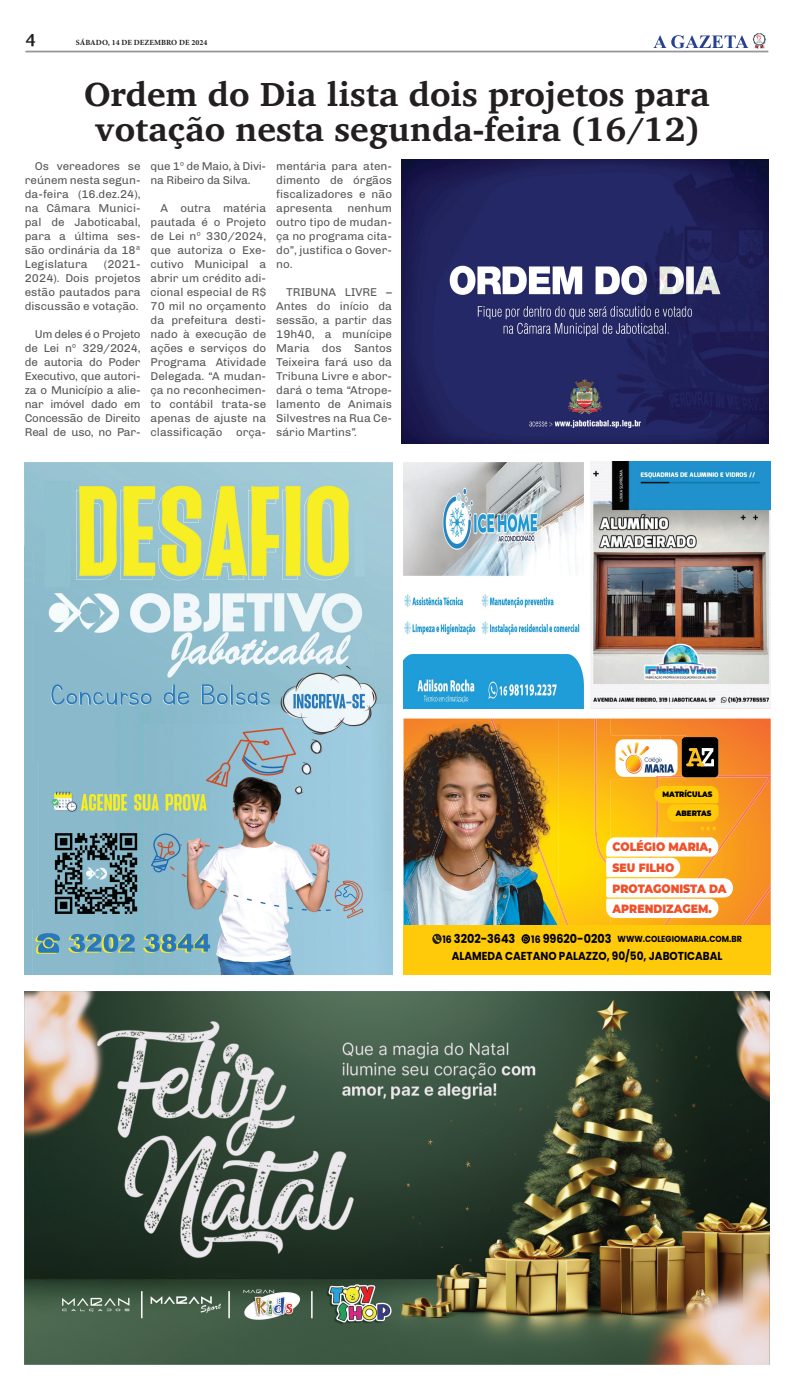
<style>
.page{position:relative;width:794px;height:1389px;background:#fff}
.page>*{position:absolute;margin:0;border:0;box-sizing:border-box;transform-origin:0 0}
.t1{font:700 34.21px/35px "Charis SIL";color:#231f20;text-align:center}
.t2{font:700 17.5px "Charis SIL";color:#231f20}
.t3{font:700 12.25px "Poppins";color:#000001;scale:.91 1}
.t4{font:900 11.99px/20.5px "Montserrat";color:#f05029;scale:.91 1}
.t5{font:700 11.55px "Poppins";color:#000001;scale:.91 1}
.t6{font:11.38px/14px "Chivo";color:#57585a;text-align:justify}
.t7{font:11.38px/14px "Chivo";letter-spacing:-.02em;color:#57585a}
.t8{font:700 8.84px "Poppins";color:#000001;scale:.91 1}
.t9{font:700 7.88px "Minion Pro";letter-spacing:.01em;color:#231f20}
.t10{font:900 7.7px "Montserrat";color:#000001;scale:.91 1}
.s1{font-size:10.24px}
.s2{font-size:12.25px}
</style>
<div class="page">
<hr style="left:25px;top:51px;width:743px;height:1px;background:#939598">
<svg style="left:653px;top:33px;width:113px;height:16px"></svg>
<img style="left:25px;top:463px;width:367px;height:512px">
<img style="left:404px;top:462px;width:179px;height:247px">
<img style="left:591px;top:461px;width:179px;height:248px">
<svg style="left:610px;top:719px;width:160px;height:56px;background:#f37f2a"></svg>
<img style="left:403px;top:719px;width:203px;height:206px">
<img style="left:490px;top:719px;width:24px;height:65px">
<img style="left:594px;top:719px;width:16px;height:148px">
<img style="left:514px;top:777px;width:24px;height:72px">
<img style="left:538px;top:842px;width:24px;height:72px">
<img style="left:562px;top:908px;width:24px;height:17px">
<img style="left:403px;top:795px;width:102px;height:130px">
<div style="left:403px;top:925px;width:367px;height:50px;background:#feca0a"></div>
<svg style="left:606px;top:775px;width:164px;height:150px"></svg>
<svg style="left:521px;top:934px;width:9px;height:10px"></svg>
<svg style="left:432px;top:934px;width:9px;height:10px"></svg>
<div style="left:682px;top:737px;width:36px;height:40px;background:#000001;border-radius:4px"></div>
<svg style="left:686px;top:748px;width:28px;height:18px"></svg>
<img style="left:606px;top:735px;width:80px;height:44px">
<img style="left:656px;top:775px;width:30px;height:4px">
<img style="left:682px;top:737px;width:4px;height:40px">
<img style="left:25px;top:992px;width:744px;height:372px">
<img style="left:402px;top:160px;width:366px;height:284px">
<h2 class="t2" style="left:25px;top:29px;width:12px">4</h2>
<p class="t9" style="left:76px;top:36px;width:133px">SÁBADO, 14 DE DEZEMBRO DE 2024</p>
<h1 class="t1" style="left:84px;top:77px;width:627px">Ordem do Dia lista dois projetos para votação nesta segunda-feira (16/12)</h1>
<p class="t6" style="left:25px;top:159px;width:117px;text-indent:10px">Os vereadores se reúnem nesta segun&shy;da-feira (16.dez.24), na Câmara Munici&shy;pal de Jaboticabal, para a última ses&shy;são ordinária da 18ª Legislatura</p>
<p class="t7" style="left:150px;top:159px;width:117px">que 1º de Maio, à Divi&shy;na Ribeiro da Silva.</p>
<p class="t6" style="left:150px;top:201px;width:117px;text-indent:10px">A outra matéria pautada é o Projeto de Lei nº 330/2024, que autoriza o Exe&shy;cutivo Municipal a abrir um crédito adi&shy;cional especial de R$ 70 mil no orçamento da prefeitura desti&shy;nado à execução de ações e serviços do Programa Atividade Delegada. “A mudan&shy;ça no reconhecimen&shy;to contábil trata-se apenas de ajuste na classificação orça-</p>
<p class="t6" style="left:276px;top:159px;width:117px">mentária para aten&shy;dimento de órgãos fiscalizadores e não apresenta</p>
<p class="t6" style="left:276px;top:201px;width:117px;text-indent:71px">nenhum outro tipo de mudan&shy;ça no programa cita&shy;do”, justifica o Gover&shy;no.</p>
<p class="t6" style="left:276px;top:285px;width:117px;text-indent:10px">TRIBUNA LIVRE – Antes do início da sessão, a partir das 19h40, a munícipe Maria dos Santos Teixeira fará uso da Tribuna Livre e abor&shy;dará o tema “Atrope&shy;lamento de Animais Silvestres na Rua Ce&shy;sário Martins”.</p>
<p class="t6" style="left:25px;top:257px;width:117px;text-indent:79px">(2021- 2024). Dois projetos estão pautados para discussão e votação.</p>
<p class="t6" style="left:25px;top:327px;width:117px;text-indent:10px">Um deles é o Projeto de Lei nº 329/2024, de autoria do Poder Executivo, que autori&shy;za o Município a alie&shy;nar imóvel dado em Concessão de Direito Real de uso, no Par-</p>
<p class="t10" style="left:662px;top:789px;width:56px">MATRÍCULAS</p>
<p class="t10" style="left:676px;top:807px;width:41px">ABERTAS</p>
<p class="t4" style="left:612px;top:836px;width:127px">COLÉGIO MARIA,<br>SEU FILHO<br>PROTAGONISTA DA<br>APRENDIZAGEM.</p>
<p class="t3" style="left:442px;top:932px;width:82px"><span class="s1">16</span> 3202-3643</p>
<p class="t8" style="left:531px;top:934px;width:233px"><span class="s1">16</span> <span class="s2">99620-0203</span> WWW.COLEGIOMARIA.COM.BR</p>
<p class="t5" style="left:452px;top:950px;width:299px">ALAMEDA CAETANO PALAZZO, 90/50, JABOTICABAL</p>
</div>
